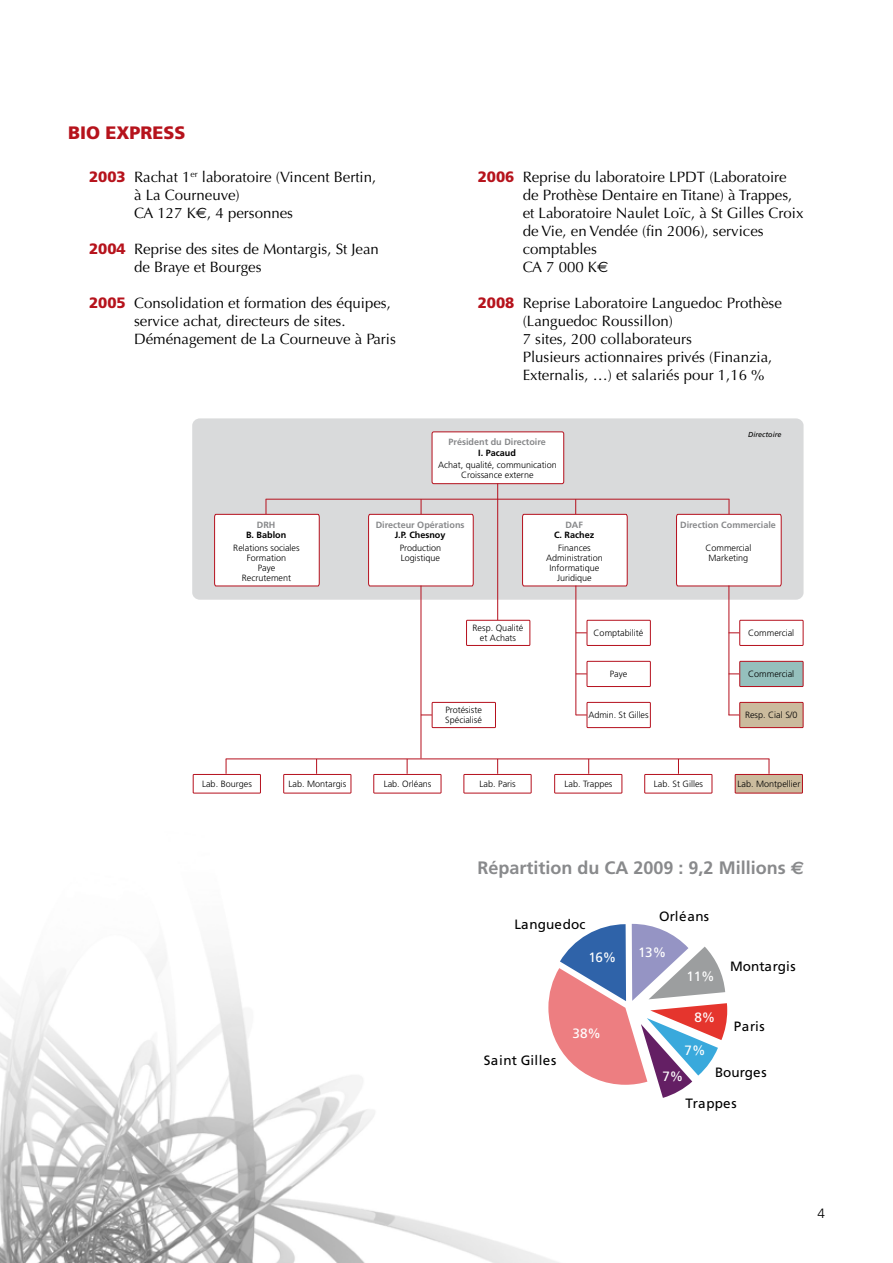
<style>
.page{position:relative;width:893px;height:1263px;background:#fff}
.page>*{position:absolute;margin:0;border:0;box-sizing:border-box;transform-origin:0 0}
.t1{font:700 18px "Frutiger";color:#898a8c}
.t2{font:900 18px "Frutiger";color:#b6131c}
.t3{font:15px/18px "Optima";color:#000}
.t4{font:13.5px "Frutiger";letter-spacing:.005em;color:#000}
.t5{font:13.5px "Frutiger";letter-spacing:-.015em;color:#fff}
.t6{font:13.5px "Frutiger";letter-spacing:.03em;color:#000}
.t7{font:300 13.5px "Frutiger";color:#000}
.t8{font:300 9px/9.9px "Frutiger";color:#000;text-align:center}
.t9{font:700 9px "Frutiger";color:#87888a}
.t10{font:700 9px "Frutiger";color:#000}
.t11{font:italic 7.2px "Frutiger";color:#000}
.s1{font-family:"Frutiger";font-weight:900;color:#b6131c}
.s2{font-family:"Euro Sans"}
</style>
<div class="page">
<img style="left:0;top:747px;width:803px;height:516px">
<div style="left:192px;top:418px;width:611px;height:182px;background:#d9dadb;border-radius:7px"></div>
<div style="left:432px;top:432px;width:132px;height:52px;background:#fff;border-radius:2px"></div>
<div style="left:432px;top:431px;width:132px;height:53px;border:1px solid #b5101d;border-radius:2px"></div>
<div style="left:739px;top:620px;width:65px;height:26px;border:1px solid #b5101d"></div>
<div style="left:740px;top:661px;width:63px;height:25px;background:#95c0bd"></div>
<div style="left:739px;top:661px;width:65px;height:26px;border:1px solid #b5101d"></div>
<div style="left:740px;top:702px;width:63px;height:26px;background:#cbbb9d"></div>
<div style="left:739px;top:702px;width:65px;height:26px;border:1px solid #b5101d"></div>
<div style="left:587px;top:620px;width:64px;height:26px;border:1px solid #b5101d"></div>
<div style="left:466px;top:620px;width:64px;height:26px;border:1px solid #b5101d"></div>
<div style="left:587px;top:661px;width:64px;height:26px;border:1px solid #b5101d"></div>
<div style="left:587px;top:702px;width:64px;height:26px;border:1px solid #b5101d"></div>
<hr style="left:575px;top:585px;width:1px;height:130px;background:#b5101d">
<div style="left:432px;top:702px;width:64px;height:26px;border:1px solid #b5101d"></div>
<hr style="left:421px;top:585px;width:1px;height:173px;background:#b5101d">
<hr style="left:728px;top:585px;width:1px;height:130px;background:#b5101d">
<hr style="left:497px;top:483px;width:1px;height:137px;background:#b5101d">
<svg style="left:368px;top:500px;width:106px;height:87px;background:#f5eeef"></svg>
<svg style="left:214px;top:499px;width:106px;height:88px"></svg>
<svg style="left:522px;top:500px;width:106px;height:87px;background:#f5eeef"></svg>
<svg style="left:676px;top:499px;width:106px;height:88px"></svg>
<hr style="left:266px;top:499px;width:463px;height:1px;background:#b5101d">
<div style="left:193px;top:774px;width:67px;height:19px;background:#fff"></div>
<div style="left:193px;top:774px;width:68px;height:19px;border:1px solid #b5101d"></div>
<div style="left:735px;top:774px;width:67px;height:19px;background:#cbbb9d"></div>
<div style="left:735px;top:774px;width:68px;height:19px;border:1px solid #b5101d"></div>
<div style="left:464px;top:774px;width:67px;height:19px;background:#fff"></div>
<div style="left:463px;top:774px;width:69px;height:19px;border:1px solid #b5101d"></div>
<div style="left:284px;top:774px;width:67px;height:19px;background:#fff"></div>
<div style="left:283px;top:774px;width:68px;height:19px;border:1px solid #b5101d"></div>
<div style="left:374px;top:774px;width:67px;height:19px;background:#fff"></div>
<div style="left:373px;top:774px;width:68px;height:19px;border:1px solid #b5101d"></div>
<div style="left:555px;top:774px;width:67px;height:19px;background:#fff"></div>
<div style="left:554px;top:774px;width:68px;height:19px;border:1px solid #b5101d"></div>
<div style="left:645px;top:774px;width:67px;height:19px;background:#fff"></div>
<div style="left:644px;top:774px;width:68px;height:19px;border:1px solid #b5101d"></div>
<svg style="left:226px;top:759px;width:1px;height:15px"></svg>
<svg style="left:316px;top:759px;width:1px;height:15px"></svg>
<svg style="left:407px;top:759px;width:1px;height:15px"></svg>
<svg style="left:497px;top:759px;width:1px;height:15px"></svg>
<svg style="left:588px;top:759px;width:1px;height:15px"></svg>
<hr style="left:226px;top:758px;width:543px;height:1px;background:#b5101d">
<svg style="left:678px;top:759px;width:1px;height:15px"></svg>
<svg style="left:768px;top:759px;width:1px;height:15px"></svg>
<svg style="left:548px;top:924px;width:179px;height:174px"></svg>
<p class="t2" style="left:68px;top:122px;width:107px">BIO EXPRESS</p>
<p class="t3" style="left:134px;top:168px;width:244px;text-indent:-45px"><span class="s1">2003</span> Rachat 1<sup>er</sup> laboratoire (Vincent Bertin, à La Courneuve)<br>CA 127 K<span class="s2">€</span>, 4 personnes</p>
<p class="t3" style="left:134px;top:240px;width:246px;text-indent:-45px"><span class="s1">2004</span> Reprise des sites de Montargis, St Jean de Braye et Bourges</p>
<p class="t3" style="left:134px;top:294px;width:263px;text-indent:-45px"><span class="s1">2005</span> Consolidation et formation des équipes, service achat, directeurs de sites.<br>Déménagement de La Courneuve à Paris</p>
<p class="t3" style="left:523px;top:168px;width:282px;text-indent:-45px"><span class="s1">2006</span> Reprise du laboratoire LPDT (Laboratoire de Prothèse Dentaire en Titane) à Trappes, et Laboratoire Naulet Loïc, à St Gilles Croix de Vie, en Vendée (fin 2006), services comptables<br>CA 7 000 K<span class="s2">€</span></p>
<p class="t3" style="left:523px;top:294px;width:261px;text-indent:-45px"><span class="s1">2008</span> Reprise Laboratoire Languedoc Prothèse (Languedoc Roussillon)<br>7 sites, 200 collaborateurs<br>Plusieurs actionnaires privés (Finanzia, Externalis, …) et salariés pour 1,16 %</p>
<p class="t9" style="left:448px;top:437px;width:99px">Président du Directoire</p>
<p class="t10" style="left:478px;top:447px;width:39px">I. Pacaud</p>
<p class="t8" style="left:438px;top:460px;width:120px">Achat, qualité, communication<br>Croissance externe</p>
<p class="t11" style="left:748px;top:430px;width:35px">Directoire</p>
<p class="t9" style="left:257px;top:519px;width:20px">DRH</p>
<p class="t10" style="left:246px;top:530px;width:42px">B. Bablon</p>
<p class="t8" style="left:233px;top:543px;width:68px">Relations sociales<br>Formation<br>Paye<br>Recrutement</p>
<p class="t9" style="left:376px;top:519px;width:90px">Directeur Opérations</p>
<p class="t10" style="left:395px;top:530px;width:52px">J.P. Chesnoy</p>
<p class="t8" style="left:400px;top:543px;width:43px;text-align:left">Production<br>Logistique</p>
<p class="t8" style="left:473px;top:623px;width:52px">Resp. Qualité et Achats</p>
<p class="t8" style="left:445px;top:705px;width:38px;text-align:left">Protésiste<br>Spécialisé</p>
<p class="t9" style="left:565px;top:519px;width:19px">DAF</p>
<p class="t10" style="left:554px;top:530px;width:42px">C. Rachez</p>
<p class="t8" style="left:546px;top:543px;width:58px">Finances<br>Administration<br>Informatique<br>Juridique</p>
<p class="t8" style="left:594px;top:628px;width:51px">Comptabilité</p>
<p class="t8" style="left:610px;top:669px;width:19px">Paye</p>
<p class="t8" style="left:588px;top:710px;width:62px">Admin. St Gilles</p>
<p class="t9" style="left:680px;top:519px;width:97px">Direction Commerciale</p>
<p class="t8" style="left:705px;top:543px;width:48px">Commercial<br>Marketing</p>
<p class="t8" style="left:748px;top:628px;width:48px">Commercial</p>
<p class="t8" style="left:748px;top:669px;width:48px">Commercial</p>
<p class="t8" style="left:745px;top:710px;width:54px">Resp. Cial S/0</p>
<p class="t8" style="left:202px;top:778px;width:51px">Lab. Bourges</p>
<p class="t8" style="left:289px;top:778px;width:59px">Lab. Montargis</p>
<p class="t8" style="left:384px;top:778px;width:49px">Lab. Orléans</p>
<p class="t8" style="left:480px;top:778px;width:38px">Lab. Paris</p>
<p class="t8" style="left:564px;top:778px;width:49px">Lab. Trappes</p>
<p class="t8" style="left:654px;top:778px;width:51px">Lab. St Gilles</p>
<p class="t8" style="left:737px;top:778px;width:64px">Lab. Montpellier</p>
<p class="t1" style="left:478px;top:857px;width:328px">Répartition du CA 2009 : 9,2 Millions <span class="s2">€</span></p>
<p class="t4" style="left:514px;top:917px;width:72px">Languedoc</p>
<p class="t5" style="left:588px;top:949px;width:30px">16%</p>
<p class="t6" style="left:484px;top:1053px;width:74px">Saint Gilles</p>
<p class="t5" style="left:573px;top:1025px;width:30px">38%</p>
<p class="t4" style="left:659px;top:908px;width:51px">Orléans</p>
<p class="t5" style="left:638px;top:944px;width:30px">13%</p>
<p class="t5" style="left:686px;top:969px;width:30px">11%</p>
<p class="t4" style="left:730px;top:959px;width:67px">Montargis</p>
<p class="t5" style="left:694px;top:1009px;width:23px">8%</p>
<p class="t4" style="left:734px;top:1018px;width:32px">Paris</p>
<p class="t4" style="left:715px;top:1064px;width:53px">Bourges</p>
<p class="t4" style="left:685px;top:1096px;width:53px">Trappes</p>
<p class="t5" style="left:684px;top:1042px;width:23px">7%</p>
<p class="t5" style="left:662px;top:1069px;width:23px">7%</p>
<p class="t7" style="left:817px;top:1205px;width:9px">4</p>
</div>
